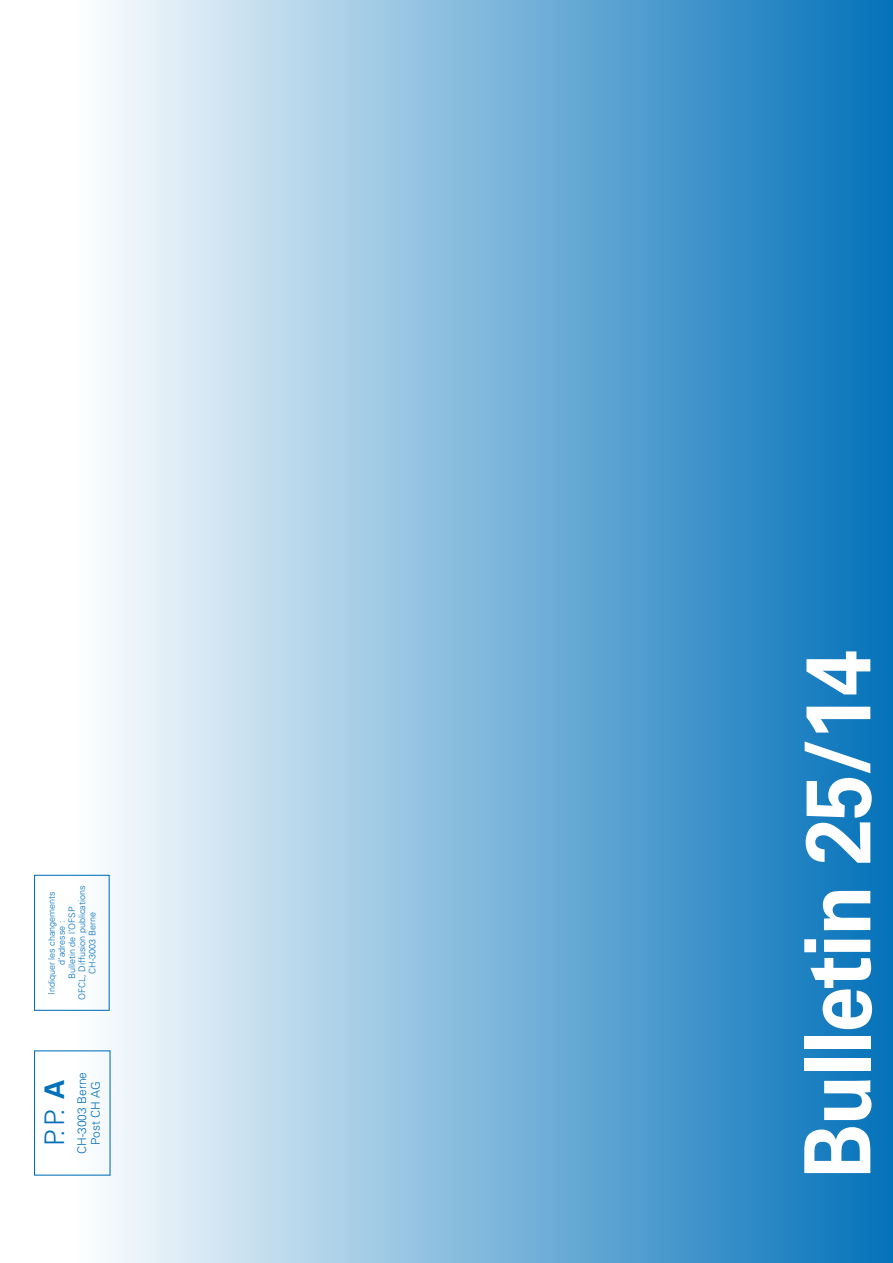
<style>
.page{position:relative;width:893px;height:1263px;background:#fff}
.page>*{position:absolute;margin:0;border:0;box-sizing:border-box;transform-origin:0 0}
.t1{font:700 91.5px "Univers LT Std";letter-spacing:-.015em;color:#fff;scale:.9 1}
.t2{font:300 27px "Univers LT Std";color:#0070b9}
.t3{font:300 12px/13.5px "Univers LT Std";color:#0070b9;text-align:center}
.t4{font:300 9px/10.2px "Univers LT Std";color:#0070b9;text-align:center}
.s1{font-weight:700}
</style>
<div class="page">
<div style="left:77px;top:0;width:816px;height:1263px;background:linear-gradient(to right,#fdfeff,#0472ba)"></div>
<div style="left:34px;top:875px;width:76px;height:136px;border:1px solid #0070b9"></div>
<div style="left:34px;top:1050px;width:77px;height:126px;border:1px solid #0070b9"></div>
<p class="t4" style="left:47px;top:1000px;width:116px;rotate:-90deg">Indiquer les changements d’adresse :<br>Bulletin de l’OFSP<br>OFCL, Diffusion publications<br>CH-3003 Berne</p>
<h2 class="t2" style="left:38px;top:1146px;width:68px;rotate:-90deg">P. P. <span class="s1">A</span></h2>
<h3 class="t3" style="left:75px;top:1154px;width:84px;rotate:-90deg">CH-3003 Berne<br>Post CH AG</h3>
<h1 class="t1" style="left:784px;top:1179px;width:589px;rotate:-90deg">Bulletin 25/14</h1>
</div>
